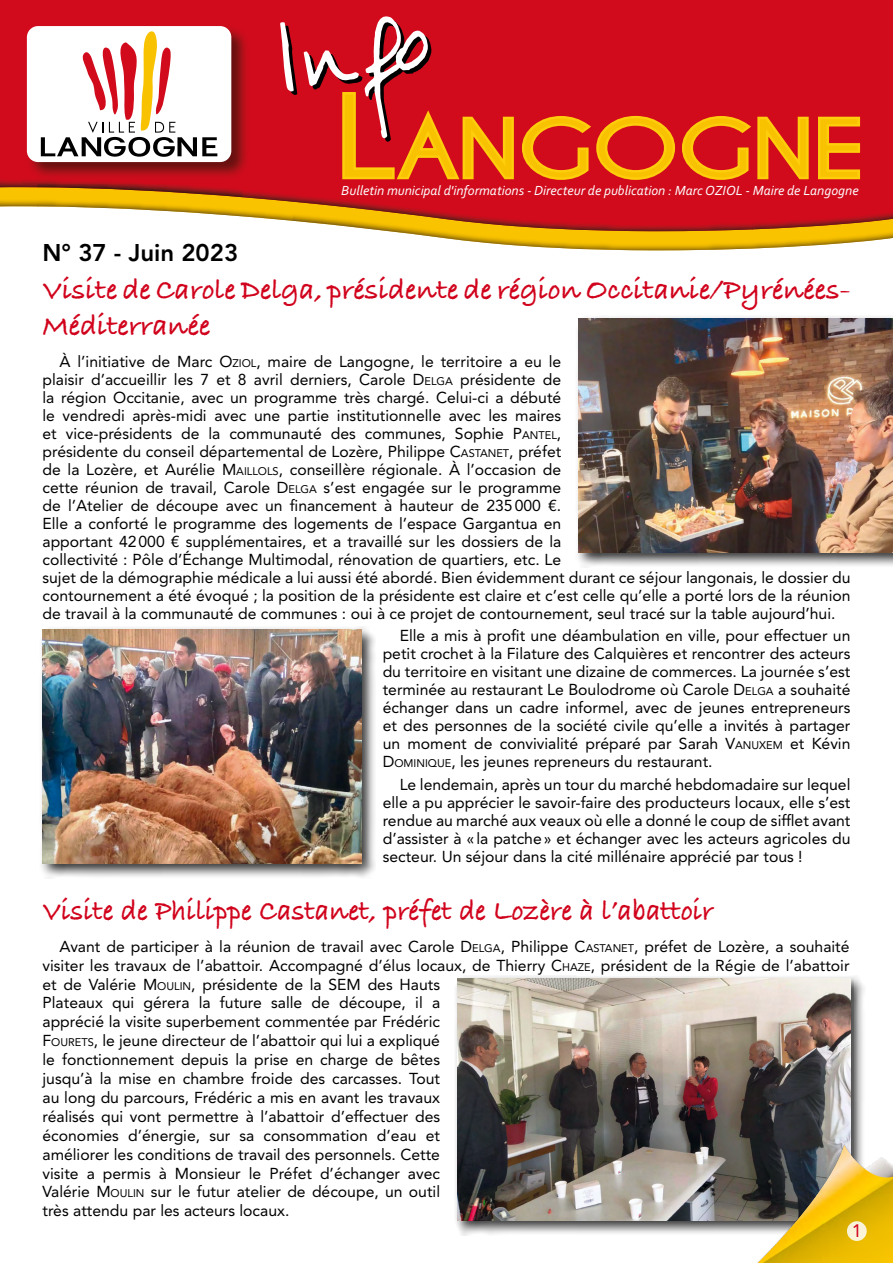
<style>
.page{position:relative;width:893px;height:1263px;background:#fff}
.page>*{position:absolute;margin:0;border:0;box-sizing:border-box;transform-origin:0 0}
.t1{font:119.4px "JCM";color:#fff}
.t2{font:700 77.85px "Caviar Dreams";color:#f9c200;scale:1.25 1}
.t3{font:700 30px/36px "Bradley Hand ITCTT";color:#d1031c}
.t4{font:700 30px "Bradley Hand ITCTT";color:#d1031c;scale:.95 1}
.t5{font:800 24px "Avenir LT Std";color:#000}
.t6{font:18px "Avenir LT Std";color:#d1031c}
.t7{font:15.75px/18px "Avenir LT Std";color:#000}
.t8{font:italic 13.8px "Corbel";color:#fff}
.s1{font-size:111.15px}
.s2{font-style:inherit}
.s3{font-size:10.95px}
</style>
<div class="page">
<div style="left:454px;top:975px;width:411px;height:260px;background:#000;opacity:.75"></div>
<img style="left:458px;top:978px;width:392px;height:242px">
<img style="left:721px;top:1101px;width:172px;height:162px">
<svg style="left:847px;top:1221px;width:20px;height:20px"></svg>
<img style="left:499px;top:244px;width:333px;height:6px">
<svg style="left:0;top:33px;width:893px;height:211px"></svg>
<div style="left:0;top:0;width:893px;height:33px;background:#d10b1c"></div>
<img style="left:242px;top:32px;width:511px;height:199px">
<div style="left:752px;top:32px;width:141px;height:197px;background:#d10b1c"></div>
<img style="left:38px;top:183px;width:204px;height:14px">
<img style="left:23px;top:22px;width:230px;height:161px">
<svg style="left:27px;top:26px;width:204px;height:136px"></svg>
<div style="left:575px;top:316px;width:318px;height:252px;background:#000;opacity:.75"></div>
<img style="left:578px;top:319px;width:315px;height:234px">
<div style="left:39px;top:626px;width:337px;height:252px;background:#000;opacity:.75"></div>
<img style="left:43px;top:629px;width:318px;height:234px">
<h1 class="t1" style="left:265px;top:-17px;width:153px;rotate:-10deg">Info</h1>
<h2 class="t2" style="left:335px;top:105px;width:425px"><span class="s1">L</span>ANGOGNE</h2>
<p class="t8" style="left:341px;top:182px;width:519px">Bulletin municipal d'informations - Directeur de publication : Marc OZIOL - Maire de Langogne</p>
<h3 class="t5" style="left:43px;top:238px;width:197px">N° 37 - Juin 2023</h3>
<h3 class="t3" style="left:43px;top:270px;width:809px">Visite de Carole Delga, présidente de région Occitanie/Pyrénées-<br>Méditerranée</h3>
<p class="t7" style="left:43px;top:353px;width:809px;text-indent:17px">À l’initiative de Marc <span class="s2">O</span><span class="s3">ZIOL</span>, maire de Langogne, le territoire a eu le<br>plaisir d’accueillir les 7 et 8 avril derniers, Carole <span class="s2">D</span><span class="s3">ELGA</span> présidente de<br>la région Occitanie, avec un programme très chargé. Celui-ci a débuté<br>le vendredi après-midi avec une partie institutionnelle avec les maires<br>et vice-présidents de la communauté des communes, Sophie <span class="s2">P</span><span class="s3">ANTEL</span>,<br>présidente du conseil départemental de Lozère, Philippe <span class="s2">C</span><span class="s3">ASTANET</span>, préfet<br>de la Lozère, et Aurélie <span class="s2">M</span><span class="s3">AILLOLS</span>, conseillère régionale. À l’occasion de<br>cette réunion de travail, Carole <span class="s2">D</span><span class="s3">ELGA</span> s’est engagée sur le programme<br>de l’Atelier de découpe avec un financement à hauteur de 235000 €.<br>Elle a conforté le programme des logements de l’espace Gargantua en<br>apportant 42000 € supplémentaires, et a travaillé sur les dossiers de la<br>collectivité : Pôle d’Échange Multimodal, rénovation de quartiers, etc. Le<br>sujet de la démographie médicale a lui aussi été abordé. Bien évidemment durant ce séjour langonais, le dossier du contournement a été évoqué ; la position de la présidente est claire et c’est celle qu’elle a porté lors de la réunion de travail à la communauté de communes : oui à ce projet de contournement, seul tracé sur la table aujourd’hui.</p>
<p class="t7" style="left:383px;top:627px;width:469px;text-align:justify;text-indent:17px">Elle a mis à profit une déambulation en ville, pour effectuer un petit crochet à la Filature des Calquières et rencontrer des acteurs du territoire en visitant une dizaine de commerces. La journée s’est terminée au restaurant Le Boulodrome où Carole <span class="s2">D</span><span class="s3">ELGA</span> a souhaité échanger dans un cadre informel, avec de jeunes entrepreneurs et des personnes de la société civile qu’elle a invités à partager un moment de convivialité préparé par Sarah <span class="s2">V</span><span class="s3">ANUXEM</span> et Kévin <span class="s2">D</span><span class="s3">OM INIQUE</span>, les jeunes repreneurs du restaurant.</p>
<p class="t7" style="left:383px;top:775px;width:469px;text-align:justify;text-indent:17px">Le lendemain, après un tour du marché hebdomadaire sur lequel elle a pu apprécier le savoir-faire des producteurs locaux, elle s’est rendue au marché aux veaux où elle a donné le coup de sifflet avant d’assister à « la patche» et échanger avec les acteurs agricoles du secteur. Un séjour dans la cité millénaire apprécié par tous !</p>
<h3 class="t4" style="left:43px;top:887px;width:708px">Visite de Philippe Castanet, préfet de Lozère à l’abattoir</h3>
<p class="t7" style="left:43px;top:937px;width:809px;line-height:18.9px;text-indent:17px">Avant de participer à la réunion de travail avec Carole <span class="s2">D</span><span class="s3">ELGA</span>, Philippe <span class="s2">C</span><span class="s3">ASTANET</span>, préfet de Lozère, a souhaité visiter les travaux de l’abattoir. Accompagné d’élus locaux, de Thierry <span class="s2">C</span><span class="s3">HAZE</span>, président de la Régie de l’abattoir et de Valérie <span class="s2">M</span><span class="s3">OULIN</span>, présidente de la SEM des Hauts<br>Plateaux qui gérera la future salle de découpe, il a<br>apprécié la visite superbement commentée par Frédéric<br><span class="s2">F</span><span class="s3">OURETS</span>, le jeune directeur de l’abattoir qui lui a expliqué<br>le fonctionnement depuis la prise en charge de bêtes<br>jusqu’à la mise en chambre froide des carcasses. Tout<br>au long du parcours, Frédéric a mis en avant les travaux<br>réalisés qui vont permettre à l’abattoir d’effectuer des<br>économies d’énergie, sur sa consommation d’eau et<br>améliorer les conditions de travail des personnels. Cette<br>visite a permis à Monsieur le Préfet d’échanger avec<br>Valérie <span class="s2">M</span><span class="s3">OULIN</span> sur le futur atelier de découpe, un outil<br>très attendu par les acteurs locaux.</p>
<p class="t6" style="left:852px;top:1220px;width:12px">1</p>
</div>
